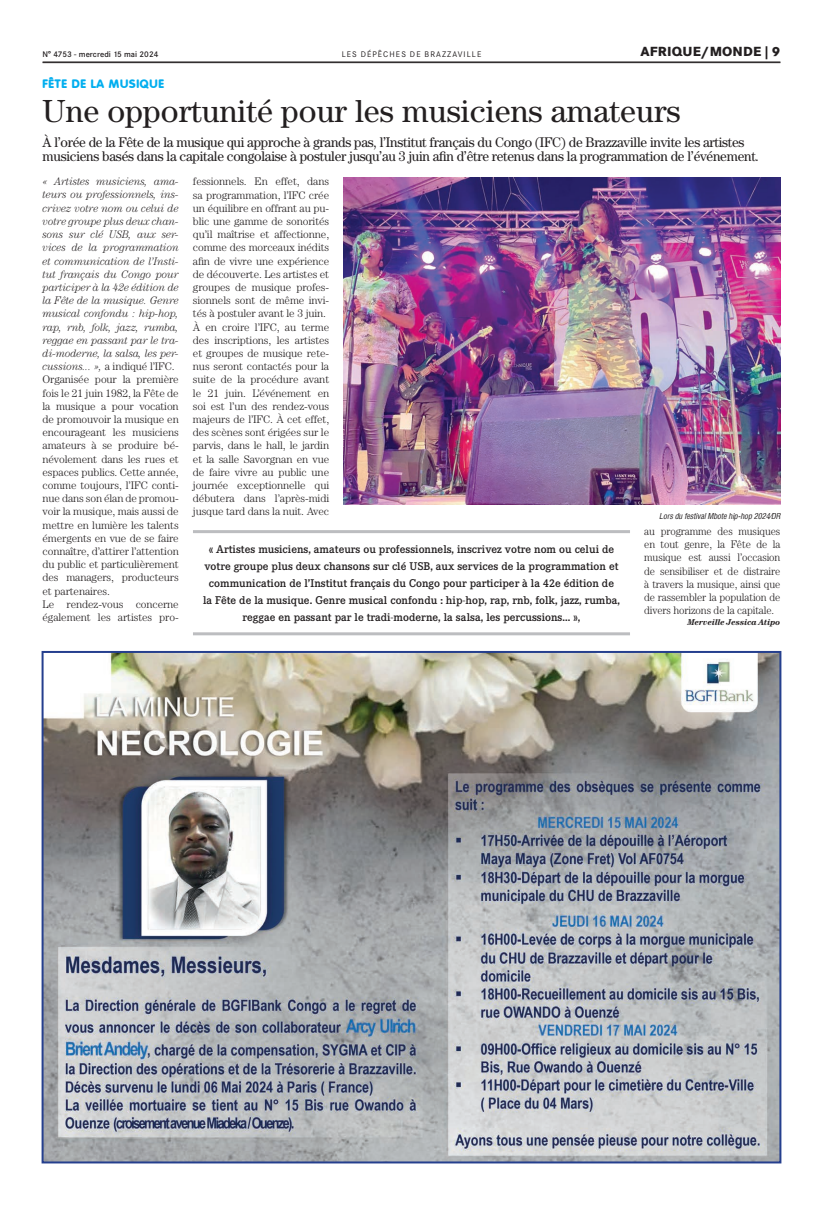
<style>
.page{position:relative;width:823px;height:1205px;background:#fff}
.page>*{position:absolute;margin:0;border:0;box-sizing:border-box;transform-origin:0 0}
.t1{font:32px "Century";color:#231f20}
.t2{font:14px/14px "Century";letter-spacing:-.02em;color:#231f20;scale:.96 1}
.t3{font:800 13px "Corporate SBQ";letter-spacing:.01em;color:#231f20}
.t4{font:800 12px "Corporate Rounded";letter-spacing:.06em;color:#00aeef}
.t5{font:300 11px/13.2px "Century";letter-spacing:-.01em;color:#231f20}
.t6{font:500 11px/17px "Corporate EBQ";color:#231f20;text-align:center}
.t7{font:300 11px/13.2px "Century";letter-spacing:-.01em;color:#231f20;text-align:justify;scale:.95 1}
.t8{font:italic 700 8.5px "Century";letter-spacing:-.01em;color:#231f20}
.t9{font:italic 8px "Corporate Condensed";color:#231f20}
.t10{font:500 8px "Corporate SBQ";color:#231f20}
.t11{font:8px "Corporate SBQ";letter-spacing:.135em;color:#231f20}
.s1{font-style:italic}
</style>
<div class="page">
<hr style="left:43px;top:62px;width:737px;height:1px;background:#231f20">
<img style="left:45px;top:654px;width:733px;height:506px">
<hr style="left:193px;top:530px;width:436px;height:3px;background:#bcbdc0">
<hr style="left:193px;top:632px;width:436px;height:3px;background:#bcbdc0">
<img style="left:343px;top:177px;width:437px;height:328px">
<p class="t10" style="left:43px;top:49px;width:117px">N° 4753 - mercredi 15 mai 2024</p>
<p class="t11" style="left:341px;top:49px;width:141px">LES DÉPÊCHES DE BRAZZAVILLE</p>
<p class="t3" style="left:640px;top:43px;width:141px">AFRIQUE/MONDE | 9</p>
<p class="t4" style="left:43px;top:77px;width:123px">FÊTE DE LA MUSIQUE</p>
<h1 class="t1" style="left:43px;top:92px;width:639px">Une opportunité pour les musiciens amateurs</h1>
<p class="t2" style="left:43px;top:135px;width:747px">À l’orée de la Fête de la musique qui approche à grands pas, l’Institut français du Congo (IFC) de Brazzaville invite les artistes musiciens basés dans la capitale congolaise à postuler jusqu’au 3 juin afin d’être retenus dans la programmation de l’événement.</p>
<p class="t5" style="left:43px;top:175px;width:138px"><span class="s1">« Artistes musiciens, ama&shy;teurs ou professionnels, ins&shy;crivez votre nom ou celui de votre groupe plus deux chan&shy;sons sur clé USB, aux ser&shy;vices de la programmation et communication de l’Insti&shy;tut français du Congo pour participer à la 42e édition de la Fête de la musique. Genre musical confondu : hip-hop, rap, rnb, folk, jazz, rumba, reggae en passant par le tra&shy;di-moderne, la salsa, les per&shy;cussions... »,</span> a indiqué l’IFC.<br>Organisée pour la première fois le 21 juin 1982, la Fête de la musique a pour vocation de promouvoir la musique en encourageant les musiciens amateurs à se produire bé&shy;névolement dans les rues et espaces publics. Cette année, comme toujours, l’IFC conti&shy;nue dans son élan de promou&shy;voir la musique, mais aussi de mettre en lumière les talents émergents en vue de se faire connaître, d’attirer l’attention du public et particulièrement des managers, producteurs et partenaires.<br>Le rendez-vous concerne également les artistes pro-</p>
<p class="t5" style="left:193px;top:175px;width:138px">fessionnels. En effet, dans sa programmation, l’IFC crée un équilibre en offrant au pu&shy;blic une gamme de sonorités qu’il maîtrise et affectionne, comme des morceaux inédits afin de vivre une expérience de découverte. Les artistes et groupes de musique profes&shy;sionnels sont de même invi&shy;tés à postuler avant le 3 juin.<br>À en croire l’IFC, au terme des inscriptions, les artistes et groupes de musique rete&shy;nus seront contactés pour la suite de la procédure avant le 21 juin. L’événement en soi est l’un des rendez-vous majeurs de l’IFC. À cet effet, des scènes sont érigées sur le parvis, dans le hall, le jardin et la salle Savorgnan en vue de faire vivre au public une journée exceptionnelle qui débutera dans l’après-midi jusque tard dans la nuit. Avec</p>
<p class="t6" style="left:203px;top:541px;width:418px">« Artistes musiciens, amateurs ou professionnels, inscrivez votre nom ou celui de votre groupe plus deux chansons sur clé USB, aux services de la programmation et communication de l’Institut français du Congo pour participer à la 42e édition de la Fête de la musique. Genre musical confondu : hip-hop, rap, rnb, folk, jazz, rumba, reggae en passant par le tradi-moderne, la salsa, les percussions... »,</p>
<p class="t9" style="left:659px;top:511px;width:122px">Lors du festival Mbote hip-hop 2024/DR</p>
<p class="t7" style="left:643px;top:524px;width:145px">au programme des musiques en tout genre, la Fête de la musique est aussi l’occasion de sensibiliser et de distraire à travers la musique, ainsi que de rassembler la population de divers horizons de la capitale.</p>
<p class="t8" style="left:687px;top:617px;width:94px">Merveille Jessica Atipo</p>
</div>
